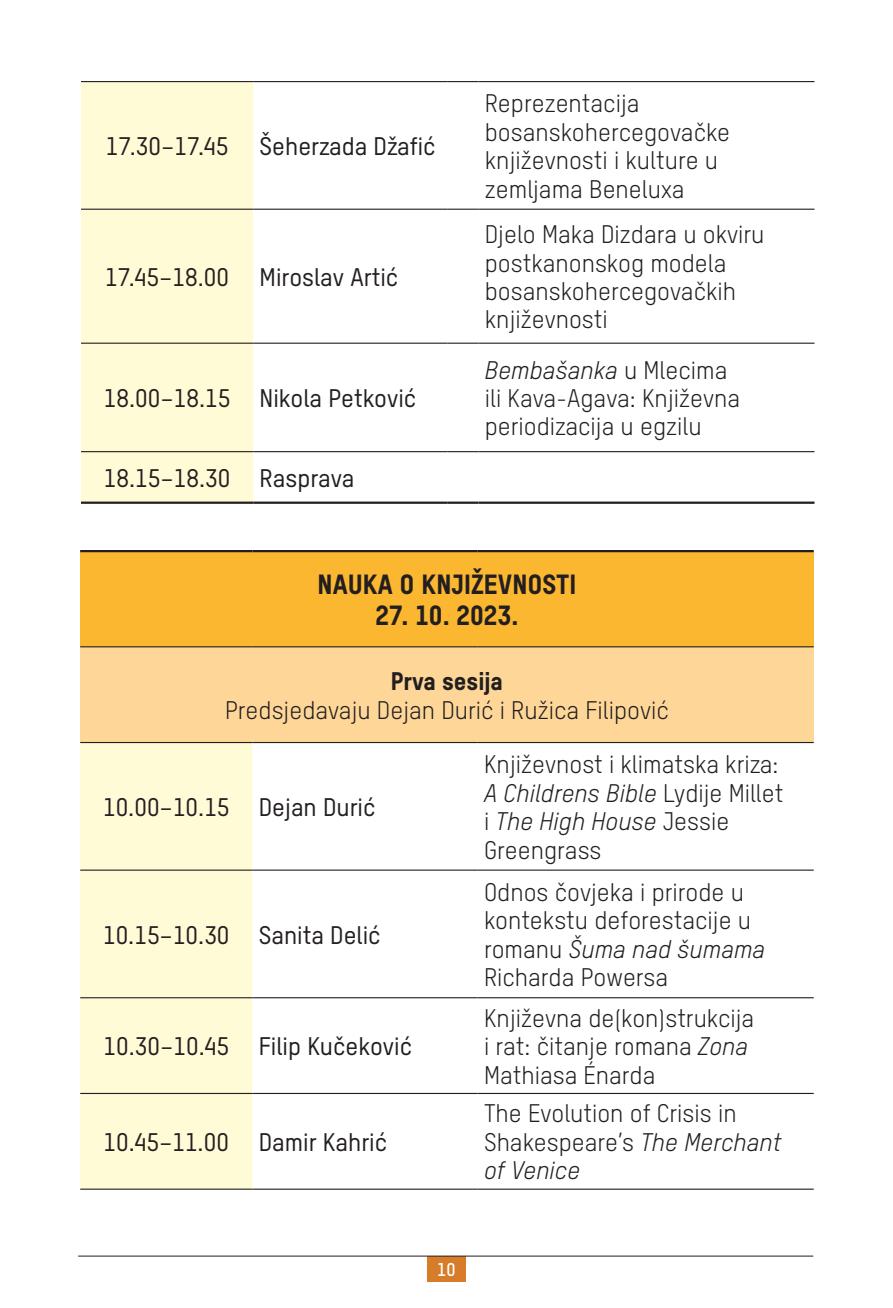
<style>
.page{position:relative;width:893px;height:1308px;background:#fff}
.page>*{position:absolute;margin:0;border:0;box-sizing:border-box;transform-origin:0 0}
.t1{font:27px "T Star Pro Heavy";letter-spacing:.01em;color:#231f20}
.t2{font:24.75px/28.3px "T Star Pro Regular";color:#231f20}
.t3{font:24.75px "T Star Pro Medium";color:#231f20}
.t4{font:24.75px "T Star Pro Heavy";color:#231f20}
.t5{font:18px "T Star Pro Bold";color:#fff}
.s1{font-style:italic}
</style>
<div class="page">
<div style="left:427px;top:1256px;width:39px;height:25px;background:#d77c29"></div>
<hr style="left:78px;top:1255px;width:735px;height:1px;background:#231f20">
<div style="left:81px;top:82px;width:172px;height:419px;background:#fffbd6"></div>
<hr style="left:81px;top:451px;width:172px;height:1px;background:#231f20">
<hr style="left:253px;top:451px;width:195px;height:1px;background:#231f20">
<hr style="left:448px;top:451px;width:30px;height:1px;background:#231f20">
<hr style="left:478px;top:451px;width:336px;height:1px;background:#231f20">
<hr style="left:81px;top:81px;width:172px;height:1px;background:#231f20">
<hr style="left:253px;top:81px;width:195px;height:1px;background:#231f20">
<hr style="left:448px;top:81px;width:30px;height:1px;background:#231f20">
<hr style="left:478px;top:81px;width:336px;height:1px;background:#231f20">
<hr style="left:81px;top:209px;width:172px;height:1px;background:#231f20">
<hr style="left:253px;top:209px;width:195px;height:1px;background:#231f20">
<hr style="left:448px;top:209px;width:30px;height:1px;background:#231f20">
<hr style="left:478px;top:209px;width:336px;height:1px;background:#231f20">
<hr style="left:81px;top:342px;width:172px;height:2px;background:#231f20">
<hr style="left:253px;top:342px;width:195px;height:2px;background:#231f20">
<hr style="left:448px;top:342px;width:30px;height:2px;background:#231f20">
<hr style="left:478px;top:342px;width:336px;height:2px;background:#231f20">
<hr style="left:81px;top:501px;width:172px;height:3px;background:#231f20">
<hr style="left:253px;top:501px;width:195px;height:3px;background:#231f20">
<hr style="left:448px;top:501px;width:30px;height:3px;background:#231f20">
<hr style="left:478px;top:501px;width:336px;height:3px;background:#231f20">
<div style="left:80px;top:551px;width:734px;height:96px;background:#fcb731"></div>
<div style="left:80px;top:647px;width:734px;height:95px;background:#fed798"></div>
<div style="left:80px;top:743px;width:172px;height:445px;background:#fffbd6"></div>
<hr style="left:80px;top:742px;width:172px;height:1px;background:#231f20">
<hr style="left:252px;top:742px;width:226px;height:1px;background:#231f20">
<hr style="left:478px;top:742px;width:336px;height:1px;background:#231f20">
<hr style="left:80px;top:1188px;width:172px;height:1px;background:#231f20">
<hr style="left:252px;top:1188px;width:226px;height:1px;background:#231f20">
<hr style="left:478px;top:1188px;width:336px;height:1px;background:#231f20">
<hr style="left:80px;top:869px;width:172px;height:1px;background:#231f20">
<hr style="left:252px;top:869px;width:226px;height:1px;background:#231f20">
<hr style="left:478px;top:869px;width:336px;height:1px;background:#231f20">
<hr style="left:80px;top:550px;width:172px;height:2px;background:#231f20">
<hr style="left:252px;top:550px;width:226px;height:2px;background:#231f20">
<hr style="left:478px;top:550px;width:336px;height:2px;background:#231f20">
<hr style="left:80px;top:646px;width:172px;height:1px;background:#231f20">
<hr style="left:252px;top:646px;width:226px;height:1px;background:#231f20">
<hr style="left:478px;top:646px;width:336px;height:1px;background:#231f20">
<hr style="left:80px;top:997px;width:172px;height:1px;background:#231f20">
<hr style="left:252px;top:997px;width:226px;height:1px;background:#231f20">
<hr style="left:478px;top:997px;width:336px;height:1px;background:#231f20">
<hr style="left:80px;top:1092px;width:172px;height:2px;background:#231f20">
<hr style="left:252px;top:1092px;width:226px;height:2px;background:#231f20">
<hr style="left:478px;top:1092px;width:336px;height:2px;background:#231f20">
<p class="t3" style="left:106px;top:128px;width:124px">17.30–17.45</p>
<p class="t3" style="left:260px;top:128px;width:178px">Šeherzada Džafić</p>
<p class="t3" style="left:105px;top:259px;width:295px">17.45–18.00 Miroslav Artić</p>
<p class="t3" style="left:104px;top:380px;width:314px">18.00–18.15 Nikola Petković</p>
<p class="t3" style="left:104px;top:460px;width:252px">18.15–18.30 Rasprava</p>
<p class="t2" style="left:485px;top:88px;width:247px">Reprezentacija bosanskohercegovačke književnosti i kulture u zemljama Beneluxa</p>
<p class="t2" style="left:485px;top:218px;width:281px">Djelo Maka Dizdara u okviru postkanonskog modela bosanskohercegovačkih književnosti</p>
<p class="t2" style="left:485px;top:354px;width:257px"><span class="s1">Bembašanka</span> u Mlecima ili Kava-Agava: Književna periodizacija u egzilu</p>
<p class="t1" style="left:318px;top:563px;width:260px">NAUKA O KNJIŽEVNOSTI</p>
<p class="t1" style="left:375px;top:594px;width:144px">27. 10. 2023.</p>
<p class="t4" style="left:391px;top:662px;width:114px">Prva sesija</p>
<p class="t2" style="left:225px;top:694px;width:445px">Predsjedavaju Dejan Durić i Ružica Filipović</p>
<p class="t3" style="left:103px;top:789px;width:274px">10.00–10.15 Dejan Durić</p>
<p class="t3" style="left:103px;top:917px;width:279px">10.15–10.30 Sanita Delić</p>
<p class="t3" style="left:104px;top:1028px;width:310px">10.30–10.45 Filip Kučeković</p>
<p class="t3" style="left:104px;top:1124px;width:285px">10.45–11.00 Damir Kahrić</p>
<p class="t2" style="left:484px;top:748px;width:301px">Književnost i klimatska kriza:<br><span class="s1">A Childrens Bible</span> Lydije Millet i <span class="s1">The High House</span> Jessie<br>Greengrass</p>
<p class="t2" style="left:484px;top:876px;width:283px">Odnos čovjeka i prirode u kontekstu deforestacije u romanu <span class="s1">Šuma nad šumama<br></span>Richarda Powersa</p>
<p class="t2" style="left:484px;top:1002px;width:272px">Književna de(kon)strukcija i rat: čitanje romana <span class="s1">Zona<br></span>Mathiasa Énarda</p>
<p class="t2" style="left:484px;top:1097px;width:299px">The Evolution of Crisis in<br>Shakespeare’s <span class="s1">The Merchant of Venice</span></p>
<p class="t5" style="left:437px;top:1256px;width:20px">10</p>
</div>
